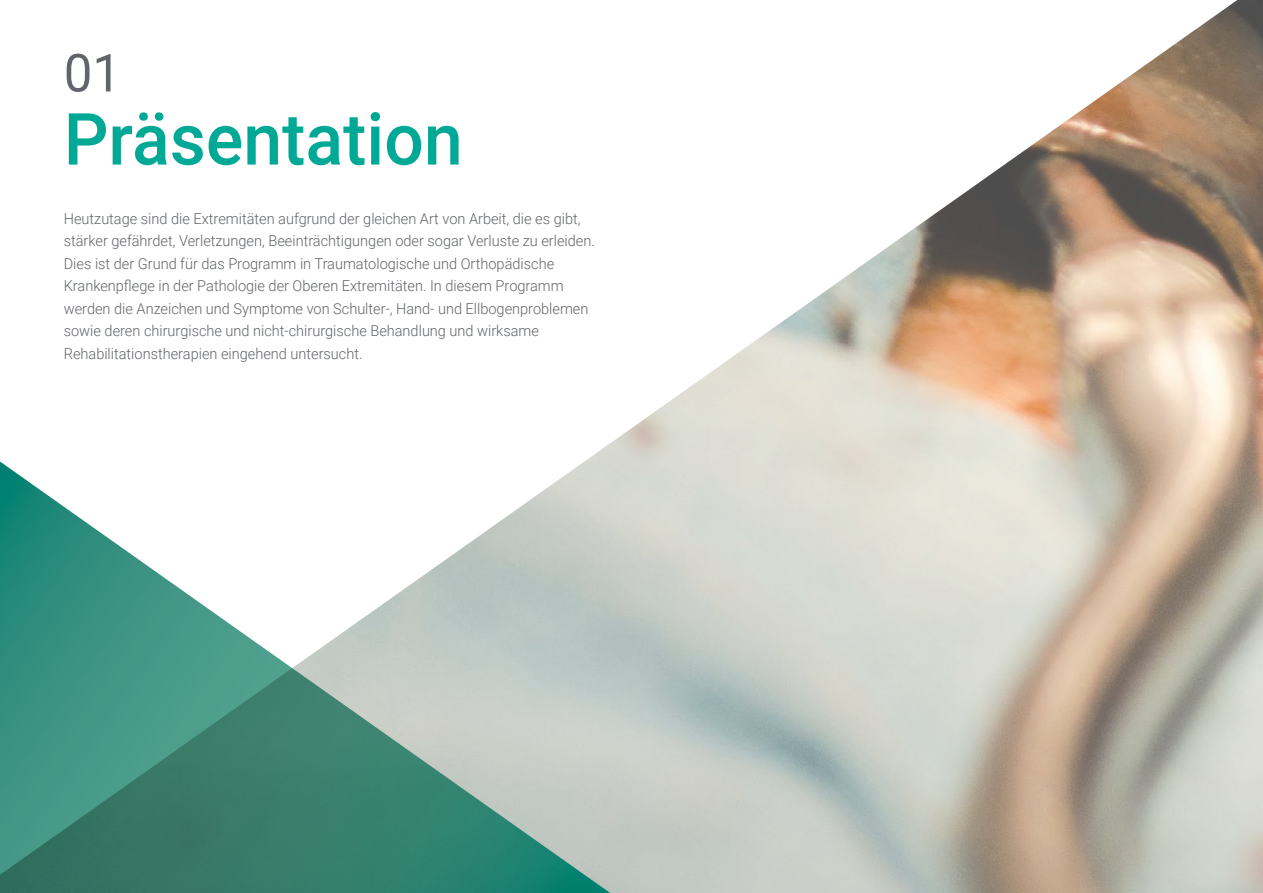
<style>
.page{position:relative;width:1263px;height:893px;background:#fff}
.page>*{position:absolute;margin:0;border:0;box-sizing:border-box;transform-origin:0 0}
.t1{font:500 72px "Roboto";color:#00a996}
.t2{font:52.5px "Roboto";color:#61646a}
.t3{font:300 15px/22.5px "Roboto";color:#61646a}
</style>
<div class="page">
<img style="left:607px;top:0;width:656px;height:893px">
<svg style="left:0;top:446px;width:640px;height:447px"></svg>
<h2 class="t2" style="left:64px;top:36px;width:59px">01</h2>
<h1 class="t1" style="left:64px;top:89px;width:400px">Präsentation</h1>
<p class="t3" style="left:64px;top:207px;width:533px">Heutzutage sind die Extremitäten aufgrund der gleichen Art von Arbeit, die es gibt, stärker gefährdet, Verletzungen, Beeinträchtigungen oder sogar Verluste zu erleiden.<br>Dies ist der Grund für das Programm in Traumatologische und Orthopädische Krankenpflege in der Pathologie der Oberen Extremitäten. In diesem Programm werden die Anzeichen und Symptome von Schulter-, Hand- und Ellbogenproblemen sowie deren chirurgische und nicht-chirurgische Behandlung und wirksame Rehabilitationstherapien eingehend untersucht.</p>
</div>
